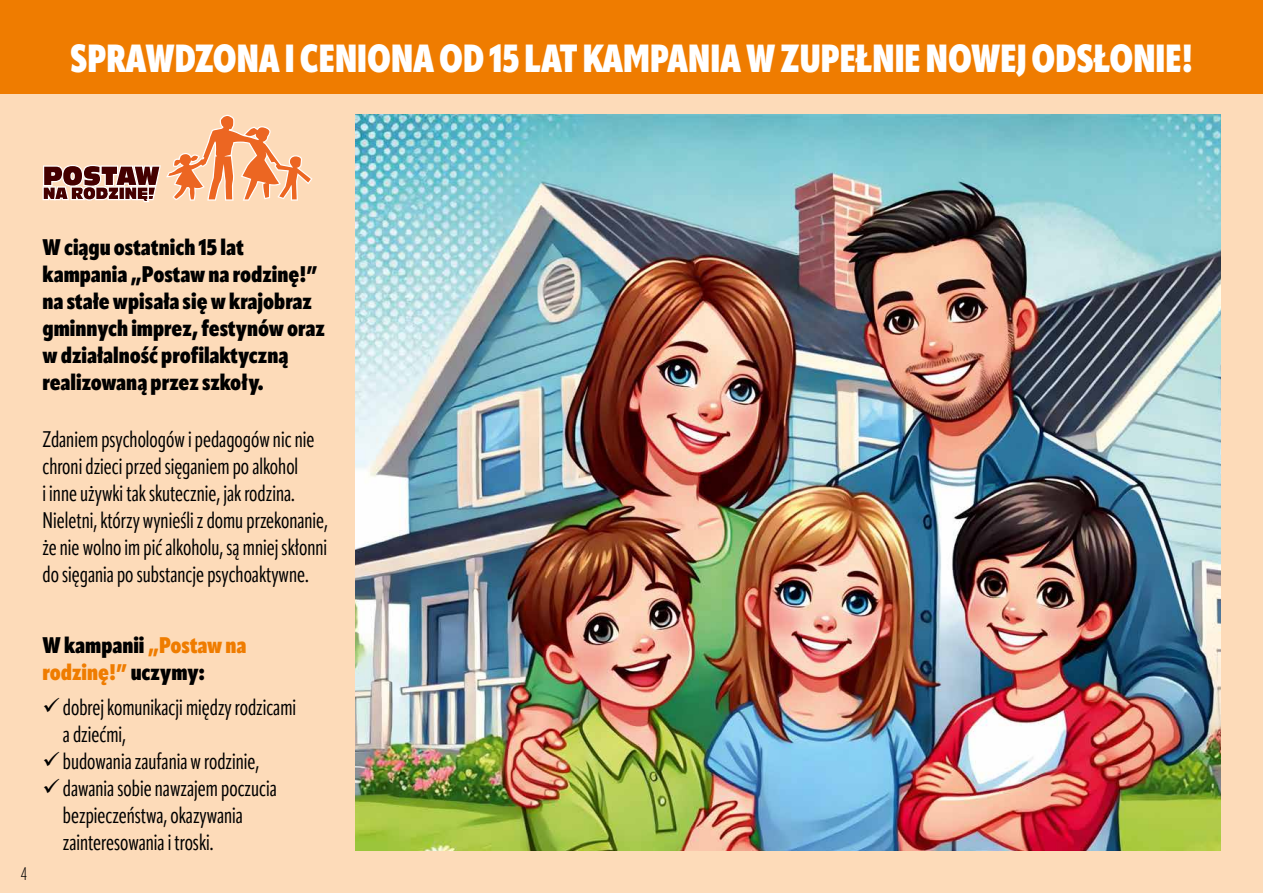
<style>
.page{position:relative;width:1263px;height:893px;background:#fddbb9}
.page>*{position:absolute;margin:0;border:0;box-sizing:border-box;transform-origin:0 0}
.t1{font:800 39px "Apparat Extra Cond";color:#fff;scale:.92 1}
.t2{font:22.5px/27px "Apparat Extra Cond";color:#000}
.t3{font:800 22.5px/27px "Apparat Extra Cond";color:#000}
.t4{font:800 22.5px/27px "Apparat Extra Cond";color:#ef7c00}
.t5{font:300 18px "Apparat Extra Cond";color:#000}
.s1{color:#000}
</style>
<div class="page">
<div style="left:0;top:0;width:1263px;height:94px;background:#ef7c00"></div>
<img style="left:355px;top:115px;width:865px;height:735px">
<svg style="left:43px;top:115px;width:270px;height:87px"></svg>
<h1 class="t1" style="left:70px;top:35px;width:43px">Sprawdzona</h1>
<h1 class="t1" style="left:285px;top:35px;width:38px">iceniona</h1>
<h1 class="t1" style="left:439px;top:35px;width:179px">od 15 lat kampania</h1>
<h1 class="t1" style="left:746px;top:35px;width:58px">w zupełnie</h1>
<h1 class="t1" style="left:926px;top:35px;width:23px">nowej</h1>
<h1 class="t1" style="left:1032px;top:35px;width:22px">odsłonie</h1>
<h1 class="t1" style="left:1182px;top:35px;width:14px">!</h1>
<p class="t3" style="left:43px;top:234px;width:284px">W ciągu ostatnich 15 lat kampania „Postaw na rodzinę!” na stałe wpisała się w krajobraz gminnych imprez, festynów oraz w działalność profilaktyczną realizowaną przez szkoły.</p>
<p class="t2" style="left:43px;top:426px;width:287px">Zdaniem psychologów i pedagogów nic nie chroni dzieci przed sięganiem po alkohol<br>i inne używki tak skutecznie, jak rodzina.<br>Nieletni, którzy wynieśli z domu przekonanie, że nie wolno im pić alkoholu, są mniej skłonni do sięgania po substancje psychoaktywne.</p>
<p class="t5" style="left:21px;top:863px;width:7px">4</p>
<p class="t4" style="left:43px;top:632px;width:206px"><span class="s1">W kampanii</span> „Postaw na rodzinę!” <span class="s1">uczymy:</span></p>
<p class="t2" style="left:63px;top:694px;width:235px;text-indent:-20px">✓dobrej komunikacji między rodzicami a dziećmi,</p>
<p class="t2" style="left:43px;top:748px;width:218px">✓budowania zaufania w rodzinie,</p>
<p class="t2" style="left:63px;top:775px;width:215px;text-indent:-20px">✓dawania sobie nawzajem poczucia bezpieczeństwa, okazywania zainteresowania i troski.</p>
</div>
